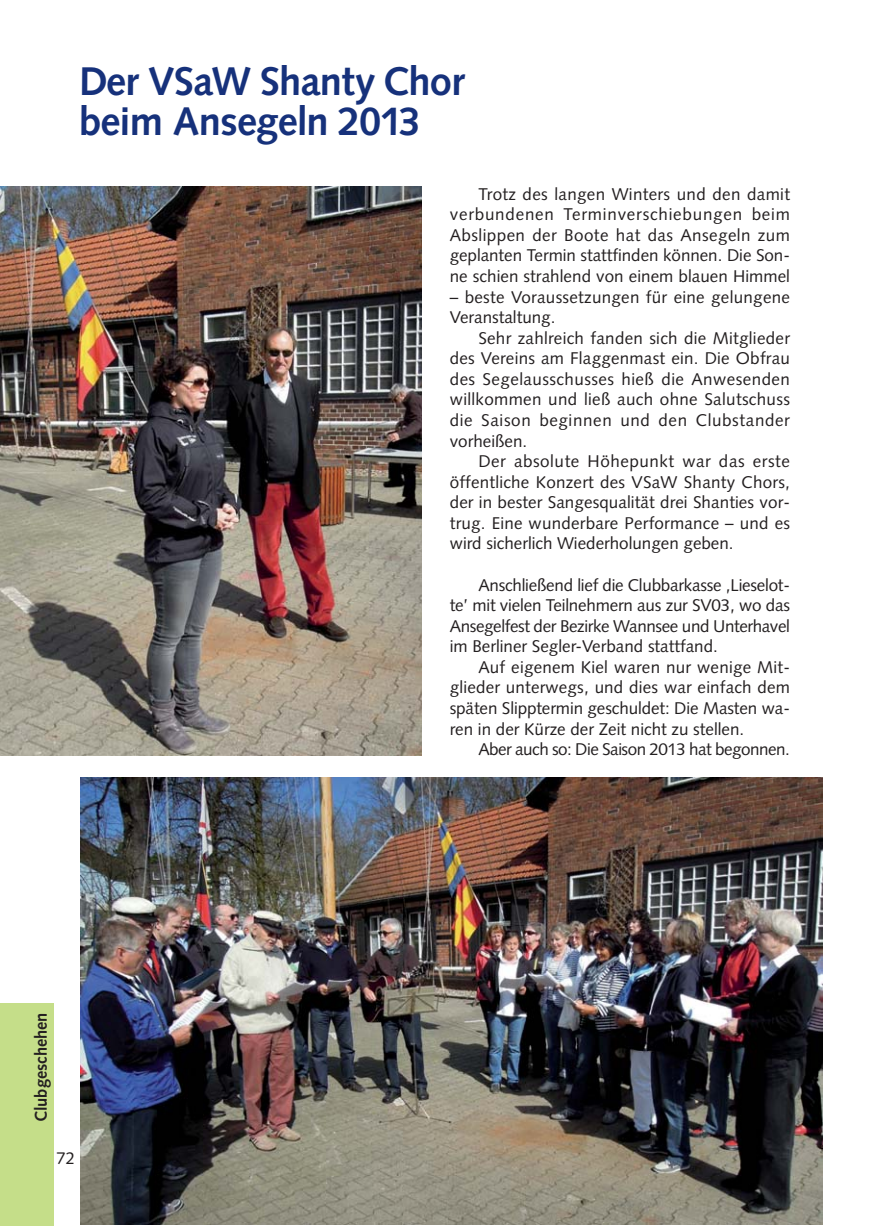
<style>
.page{position:relative;width:874px;height:1226px;background:#fff}
.page>*{position:absolute;margin:0;border:0;box-sizing:border-box;transform-origin:0 0}
.t1{font:700 40px/40px "Syntax";letter-spacing:-.02em;color:#16317b}
.t2{font:17px/20.6px "Syntax";letter-spacing:.005em;color:#231f20;text-align:justify}
.t3{font:17px "Syntax";letter-spacing:.035em;color:#231f20}
.t4{font:17px "Syntax";letter-spacing:-.015em;color:#231f20}
.t5{font:17px "Syntax";letter-spacing:-.02em;color:#231f20}
.t6{font:17px "Syntax";letter-spacing:.025em;color:#231f20}
.t7{font:17px "Syntax";letter-spacing:-.025em;color:#231f20}
.t8{font:700 17px "Syntax";color:#231f20}
</style>
<div class="page">
<img style="left:0;top:187px;width:421px;height:568px">
<div style="left:0;top:1004px;width:53px;height:222px;background:#c5de89"></div>
<img style="left:81px;top:777px;width:742px;height:448px">
<p class="t1" style="left:79px;top:64px;width:387px">Der VSaW Shanty Chor beim Ansegeln 2013</p>
<p class="t8" style="left:34px;top:1122px;width:111px;rotate:-90deg">Clubgeschehen</p>
<p class="t2" style="left:57px;top:1150px;width:20px">72</p>
<p class="t2" style="left:450px;top:185px;width:342px;text-indent:29px">Trotz des langen Winters und den damit verbundenen Terminverschiebungen beim Abslippen der Boote hat das Ansegeln zum geplanten Termin stattfinden können. Die Son&shy;ne schien strahlend von einem blauen Himmel</p>
<p class="t2" style="left:450px;top:288px;width:342px">– beste Voraussetzungen für eine gelungene</p>
<p class="t2" style="left:450px;top:309px;width:107px">Veranstaltung.</p>
<p class="t2" style="left:478px;top:329px;width:313px">Sehr zahlreich fanden sich die Mitglieder</p>
<p class="t2" style="left:450px;top:350px;width:342px">des Vereins am Flaggenmast ein. Die Obfrau</p>
<p class="t6" style="left:450px;top:372px;width:342px">des Segelausschusses hieß die Anwesenden</p>
<p class="t2" style="left:450px;top:391px;width:342px">willkommen und ließ auch ohne Salutschuss</p>
<p class="t3" style="left:450px;top:413px;width:342px">die Saison beginnen und den Clubstander</p>
<p class="t2" style="left:450px;top:432px;width:79px">vorheißen.</p>
<p class="t3" style="left:478px;top:454px;width:313px">Der absolute Höhepunkt war das erste</p>
<p class="t2" style="left:450px;top:473px;width:342px">öffentliche Konzert des VSaW Shanty Chors,</p>
<p class="t2" style="left:450px;top:494px;width:342px">der in bester Sangesqualität drei Shanties vor-</p>
<p class="t2" style="left:450px;top:514px;width:342px">trug. Eine wunderbare Performance – und es</p>
<p class="t2" style="left:450px;top:535px;width:285px">wird sicherlich Wiederholungen geben.</p>
<p class="t4" style="left:478px;top:578px;width:313px">Anschließend lief die Clubbarkasse ,Lieselot-</p>
<p class="t2" style="left:450px;top:597px;width:342px">te’ mit vielen Teilnehmern aus zur SV03, wo das</p>
<p class="t5" style="left:450px;top:619px;width:342px">Ansegelfest der Bezirke Wannsee und Unterhavel</p>
<p class="t2" style="left:450px;top:638px;width:270px">im Berliner Segler-Verband stattfand.</p>
<p class="t2" style="left:478px;top:658px;width:313px">Auf eigenem Kiel waren nur wenige Mit-</p>
<p class="t2" style="left:450px;top:679px;width:342px">glieder unterwegs, und dies war einfach dem</p>
<p class="t2" style="left:450px;top:699px;width:342px">späten Slipptermin geschuldet: Die Masten wa-</p>
<p class="t2" style="left:450px;top:720px;width:296px">ren in der Kürze der Zeit nicht zu stellen.</p>
<p class="t7" style="left:478px;top:742px;width:313px">Aber auch so: Die Saison 2013 hat begonnen.</p>
</div>
